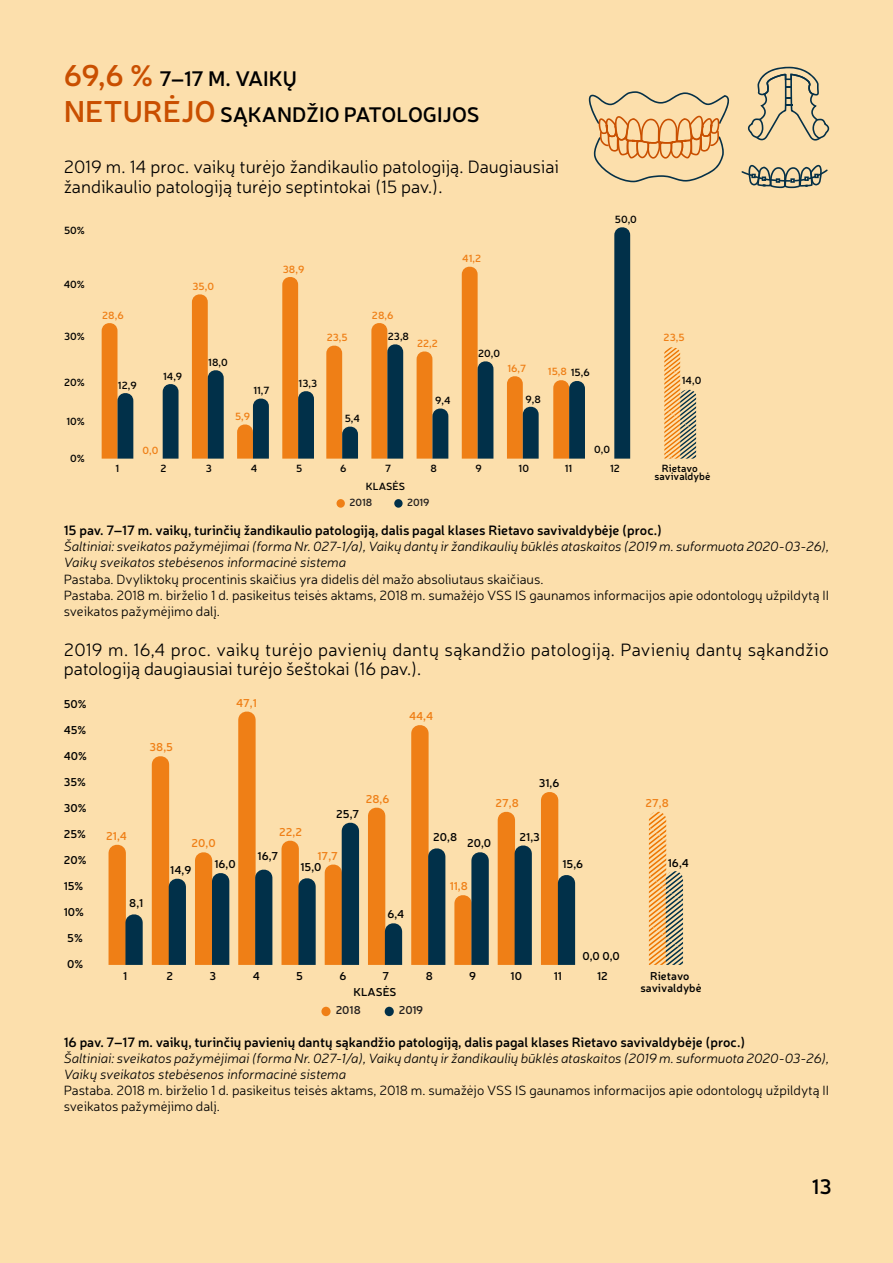
<style>
.page{position:relative;width:893px;height:1263px;background:#fcdfac}
.page>*{position:absolute;margin:0;border:0;box-sizing:border-box;transform-origin:0 0}
.t1{font:600 21px/36px "Neris";color:#000}
.t2{font:300 18px/19.8px "Neris";color:#000}
.t3{font:300 13.5px/16.2px "Neris";color:#000}
.t4{font:italic 300 13.5px/16.2px "Neris";color:#000}
.t5{font:600 13.5px "Neris";color:#000}
.t6{font:600 11.4px/11.9px "Neris";letter-spacing:.005em;color:#020201;text-align:center}
.t7{font:600 11.4px "Neris";letter-spacing:.005em;color:#ef7f16}
.t8{font:600 11.4px "Neris";letter-spacing:-.01em;color:#221f1f}
.t9{font:600 10.35px/7.6px "Neris";letter-spacing:.005em;color:#020201;text-align:center}
.t10{font:600 10.35px "Neris";letter-spacing:.005em;color:#ef7f16}
.t11{font:600 10.35px "Neris";letter-spacing:-.01em;color:#221f1f}
.s1{font-size:30px;color:#c94f00}
.s2{color:#020201}
</style>
<div class="page">
<svg style="left:102px;top:323px;width:31px;height:136px"></svg>
<svg style="left:163px;top:384px;width:16px;height:75px"></svg>
<svg style="left:192px;top:294px;width:32px;height:165px"></svg>
<svg style="left:237px;top:398px;width:32px;height:61px"></svg>
<svg style="left:282px;top:277px;width:32px;height:182px"></svg>
<svg style="left:326px;top:345px;width:32px;height:114px"></svg>
<svg style="left:371px;top:323px;width:32px;height:136px;background:#8f693b"></svg>
<svg style="left:417px;top:351px;width:31px;height:108px"></svg>
<svg style="left:462px;top:266px;width:31px;height:193px"></svg>
<svg style="left:507px;top:376px;width:32px;height:83px"></svg>
<svg style="left:553px;top:380px;width:32px;height:79px;background:#7e5d35"></svg>
<svg style="left:614px;top:227px;width:16px;height:232px;background:#08354b"></svg>
<svg style="left:664px;top:347px;width:32px;height:112px"></svg>
<div style="left:394px;top:499px;width:9px;height:9px;background:#013049;border-radius:50%"></div>
<div style="left:337px;top:499px;width:8px;height:9px;background:#ef7f16;border-radius:50%"></div>
<svg style="left:109px;top:844px;width:34px;height:121px"></svg>
<svg style="left:152px;top:756px;width:34px;height:209px"></svg>
<svg style="left:195px;top:852px;width:34px;height:113px;background:#91693a"></svg>
<svg style="left:238px;top:711px;width:34px;height:254px"></svg>
<svg style="left:281px;top:840px;width:35px;height:125px"></svg>
<svg style="left:325px;top:822px;width:34px;height:143px"></svg>
<svg style="left:368px;top:807px;width:34px;height:158px"></svg>
<svg style="left:411px;top:725px;width:34px;height:240px"></svg>
<svg style="left:454px;top:852px;width:35px;height:113px"></svg>
<svg style="left:498px;top:811px;width:34px;height:154px;background:#946c3d"></svg>
<svg style="left:541px;top:792px;width:34px;height:173px"></svg>
<svg style="left:649px;top:811px;width:34px;height:154px"></svg>
<div style="left:385px;top:1007px;width:9px;height:9px;background:#013049;border-radius:50%"></div>
<div style="left:321px;top:1007px;width:10px;height:9px;background:#ef7f16;border-radius:50%"></div>
<svg style="left:589px;top:91px;width:140px;height:91px"></svg>
<svg style="left:748px;top:67px;width:81px;height:74px"></svg>
<svg style="left:741px;top:165px;width:87px;height:23px"></svg>
<h1 class="t1" style="left:64px;top:60px;width:417px"><span class="s1">69,6 %</span> 7–17 M. VAIKŲ<br><span class="s1">NETURĖJO</span> SĄKANDŽIO PATOLOGIJOS</h1>
<h2 class="t2" style="left:64px;top:156px;width:497px">2019 m. 14 proc. vaikų turėjo žandikaulio patologiją. Daugiausiai žandikaulio patologiją turėjo septintokai (15 pav.).</h2>
<p class="t9" style="left:64px;top:226px;width:22px">50%</p>
<p class="t10" style="left:283px;top:262px;width:23px">38,9</p>
<p class="t10" style="left:462px;top:252px;width:20px">41,2</p>
<p class="t9" style="left:64px;top:280px;width:23px">40%</p>
<p class="t10" style="left:192px;top:279px;width:23px">35,0</p>
<p class="t10" style="left:102px;top:308px;width:23px">28,6</p>
<p class="t10" style="left:372px;top:308px;width:23px">28,6</p>
<p class="t9" style="left:64px;top:332px;width:22px">30%</p>
<p class="t9" style="left:64px;top:378px;width:22px">20%</p>
<p class="t9" style="left:118px;top:381px;width:20px">12,9</p>
<p class="t9" style="left:163px;top:372px;width:21px">14,9</p>
<p class="t9" style="left:208px;top:358px;width:21px">18,0</p>
<p class="t9" style="left:253px;top:386px;width:18px">11,7</p>
<p class="t10" style="left:327px;top:331px;width:23px">23,5</p>
<p class="t9" style="left:299px;top:379px;width:20px">13,3</p>
<p class="t9" style="left:388px;top:332px;width:23px">23,8</p>
<p class="t10" style="left:417px;top:336px;width:22px">22,2</p>
<p class="t9" style="left:435px;top:396px;width:17px">9,4</p>
<p class="t9" style="left:478px;top:349px;width:24px">20,0</p>
<p class="t10" style="left:507px;top:361px;width:20px">16,7</p>
<p class="t10" style="left:548px;top:364px;width:43px">15,8 <span class="s2">15,6</span></p>
<p class="t9" style="left:525px;top:395px;width:17px">9,8</p>
<p class="t9" style="left:67px;top:417px;width:20px">10%</p>
<p class="t10" style="left:235px;top:409px;width:17px">5,9</p>
<p class="t9" style="left:345px;top:414px;width:17px">5,4</p>
<p class="t9" style="left:615px;top:215px;width:24px">50,0</p>
<p class="t9" style="left:70px;top:454px;width:16px">0%</p>
<p class="t10" style="left:142px;top:443px;width:17px">0,0</p>
<p class="t9" style="left:594px;top:445px;width:17px">0,0</p>
<p class="t10" style="left:664px;top:331px;width:23px">23,5</p>
<p class="t9" style="left:682px;top:376px;width:21px">14,0</p>
<p class="t9" style="left:115px;top:464px;width:5px">1</p>
<p class="t9" style="left:161px;top:464px;width:8px">2</p>
<p class="t9" style="left:206px;top:464px;width:8px">3</p>
<p class="t9" style="left:251px;top:464px;width:8px">4</p>
<p class="t9" style="left:296px;top:464px;width:8px">5</p>
<p class="t9" style="left:340px;top:464px;width:8px">6</p>
<p class="t9" style="left:385px;top:464px;width:8px">7</p>
<p class="t9" style="left:430px;top:464px;width:8px">8</p>
<p class="t9" style="left:475px;top:464px;width:8px">9</p>
<p class="t9" style="left:519px;top:464px;width:12px">10</p>
<p class="t9" style="left:565px;top:464px;width:9px">11</p>
<p class="t9" style="left:610px;top:464px;width:11px">12</p>
<p class="t9" style="left:655px;top:464px;width:57px">Rietavo savivaldybė</p>
<p class="t9" style="left:366px;top:482px;width:41px">KLASĖS</p>
<p class="t11" style="left:350px;top:495px;width:24px">2018</p>
<p class="t11" style="left:407px;top:495px;width:24px">2019</p>
<p class="t5" style="left:64px;top:521px;width:600px">15 pav. 7–17 m. vaikų, turinčių žandikaulio patologiją, dalis pagal klases Rietavo savivaldybėje (proc.)</p>
<p class="t4" style="left:64px;top:538px;width:767px">Šaltiniai: sveikatos pažymėjimai (forma Nr. 027-1/a), Vaikų dantų ir žandikaulių būklės ataskaitos (2019 m. suformuota 2020-03-26),<br>Vaikų sveikatos stebėsenos informacinė sistema</p>
<p class="t3" style="left:64px;top:570px;width:767px">Pastaba. Dvyliktokų procentinis skaičius yra didelis dėl mažo absoliutaus skaičiaus.<br>Pastaba. 2018 m. birželio 1 d. pasikeitus teisės aktams, 2018 m. sumažėjo VSS IS gaunamos informacijos apie odontologų užpildytą II sveikatos pažymėjimo dalį.</p>
<h2 class="t2" style="left:64px;top:639px;width:766px">2019 m. 16,4 proc. vaikų turėjo pavienių dantų sąkandžio patologiją. Pavienių dantų sąkandžio patologiją daugiausiai turėjo šeštokai (16 pav.).</h2>
<p class="t6" style="left:64px;top:698px;width:24px">50%</p>
<p class="t6" style="left:64px;top:724px;width:24px">45%</p>
<p class="t6" style="left:64px;top:750px;width:25px">40%</p>
<p class="t6" style="left:64px;top:776px;width:24px">35%</p>
<p class="t6" style="left:64px;top:802px;width:24px">30%</p>
<p class="t6" style="left:64px;top:828px;width:24px">25%</p>
<p class="t6" style="left:64px;top:854px;width:24px">20%</p>
<p class="t6" style="left:64px;top:880px;width:21px">15%</p>
<p class="t6" style="left:64px;top:906px;width:22px">10%</p>
<p class="t6" style="left:67px;top:932px;width:17px">5%</p>
<p class="t6" style="left:67px;top:958px;width:18px">0%</p>
<p class="t7" style="left:106px;top:828px;width:22px">21,4</p>
<p class="t7" style="left:150px;top:740px;width:25px">38,5</p>
<p class="t7" style="left:236px;top:695px;width:22px">47,1</p>
<p class="t7" style="left:192px;top:835px;width:26px">20,0</p>
<p class="t7" style="left:279px;top:824px;width:24px">22,2</p>
<p class="t7" style="left:366px;top:791px;width:25px">28,6</p>
<p class="t6" style="left:336px;top:807px;width:25px">25,7</p>
<p class="t6" style="left:170px;top:863px;width:23px">14,9</p>
<p class="t6" style="left:214px;top:858px;width:23px">16,0</p>
<p class="t6" style="left:258px;top:850px;width:22px">16,7</p>
<p class="t7" style="left:317px;top:848px;width:22px">17,7</p>
<p class="t6" style="left:300px;top:861px;width:23px">15,0</p>
<p class="t6" style="left:129px;top:896px;width:16px">8,1</p>
<p class="t7" style="left:409px;top:708px;width:26px">44,4</p>
<p class="t6" style="left:433px;top:831px;width:25px">20,8</p>
<p class="t7" style="left:495px;top:795px;width:25px">27,8</p>
<p class="t6" style="left:539px;top:777px;width:22px">31,6</p>
<p class="t6" style="left:467px;top:837px;width:26px">20,0</p>
<p class="t6" style="left:520px;top:830px;width:22px">21,3</p>
<p class="t7" style="left:645px;top:795px;width:25px">27,8</p>
<p class="t6" style="left:562px;top:857px;width:22px">15,6</p>
<p class="t6" style="left:668px;top:857px;width:23px">16,4</p>
<p class="t7" style="left:450px;top:878px;width:20px">11,8</p>
<p class="t6" style="left:387px;top:908px;width:18px">6,4</p>
<p class="t6" style="left:582px;top:950px;width:39px">0,0 0,0</p>
<p class="t6" style="left:123px;top:970px;width:6px">1</p>
<p class="t6" style="left:166px;top:970px;width:8px">2</p>
<p class="t6" style="left:210px;top:970px;width:8px">3</p>
<p class="t6" style="left:253px;top:970px;width:9px">4</p>
<p class="t6" style="left:296px;top:970px;width:8px">5</p>
<p class="t6" style="left:339px;top:970px;width:9px">6</p>
<p class="t6" style="left:383px;top:970px;width:8px">7</p>
<p class="t6" style="left:426px;top:970px;width:9px">8</p>
<p class="t6" style="left:469px;top:970px;width:9px">9</p>
<p class="t6" style="left:511px;top:970px;width:13px">10</p>
<p class="t6" style="left:554px;top:970px;width:10px">11</p>
<p class="t6" style="left:597px;top:970px;width:12px">12</p>
<p class="t6" style="left:640px;top:970px;width:63px">Rietavo savivaldybė</p>
<p class="t6" style="left:354px;top:986px;width:44px">KLASĖS</p>
<p class="t8" style="left:336px;top:1002px;width:27px">2018</p>
<p class="t8" style="left:399px;top:1002px;width:26px">2019</p>
<p class="t5" style="left:64px;top:1032px;width:683px">16 pav. 7–17 m. vaikų, turinčių pavienių dantų sąkandžio patologiją, dalis pagal klases Rietavo savivaldybėje (proc.)</p>
<p class="t4" style="left:64px;top:1049px;width:767px">Šaltiniai: sveikatos pažymėjimai (forma Nr. 027-1/a), Vaikų dantų ir žandikaulių būklės ataskaitos (2019 m. suformuota 2020-03-26),<br>Vaikų sveikatos stebėsenos informacinė sistema</p>
<p class="t3" style="left:64px;top:1082px;width:767px">Pastaba. 2018 m. birželio 1 d. pasikeitus teisės aktams, 2018 m. sumažėjo VSS IS gaunamos informacijos apie odontologų užpildytą II sveikatos pažymėjimo dalį.</p>
<h1 class="t1" style="left:812px;top:1167px;width:21px">13</h1>
</div>
